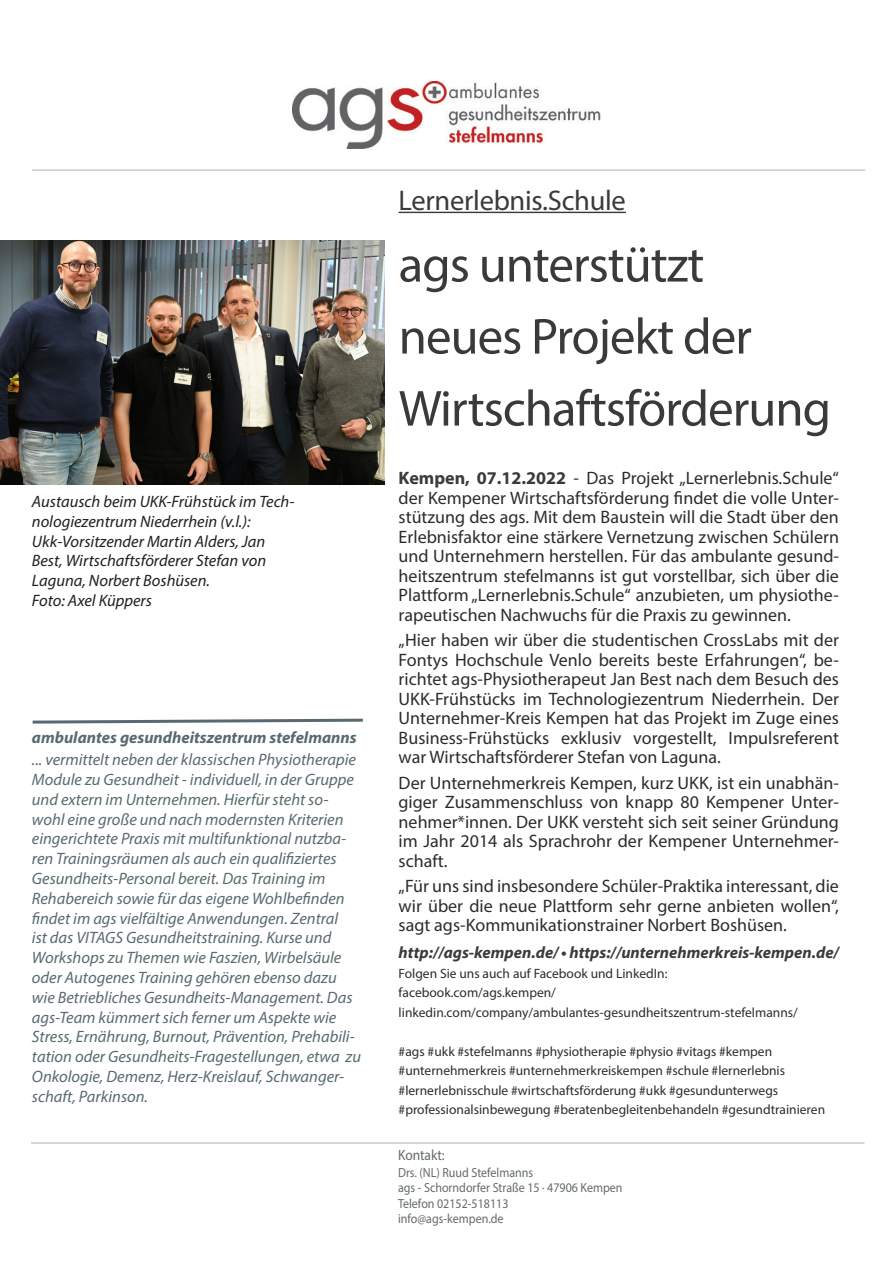
<style>
.page{position:relative;width:893px;height:1263px;background:#fff}
.page>*{position:absolute;margin:0;border:0;box-sizing:border-box;transform-origin:0 0}
.t1{font:51px/72px "Myriad Pro";letter-spacing:-.02em;color:#312f30}
.t2{font:28.5px "Myriad Pro";letter-spacing:-.01em;color:#312f30}
.t3{font:18px/19.5px "Myriad Pro";color:#231f20;text-align:justify}
.t4{font:italic 16.5px/19.8px "Myriad Pro";color:#586a6f}
.t5{font:italic 16.5px/19.8px "Myriad Pro";color:#231f20}
.t6{font:italic 700 16.5px "Myriad Pro";color:#312f30}
.t7{font:14.85px "Myriad Pro";color:#646b6d;scale:.91 1}
.t8{font:13.5px/19.5px "Myriad Pro";color:#231f20}
.t9{font:13.2px/15px "Myriad Pro";color:#646b6d;scale:.91 1}
.s1{font-weight:700}
.s2{font-weight:700;color:#312f30}
</style>
<div class="page">
<hr style="left:32px;top:169px;width:833px;height:2px;background:#646b6d">
<hr style="left:31px;top:1142px;width:834px;height:2px;background:#646b6d">
<hr style="left:399px;top:212px;width:227px;height:1px;background:#312f30">
<img style="left:293px;top:81px;width:307px;height:68px">
<img style="left:0;top:240px;width:385px;height:245px">
<svg style="left:32px;top:718px;width:331px;height:6px"></svg>
<p class="t5" style="left:32px;top:491px;width:264px">Austausch beim UKK-Frühstück im Tech&shy;nologiezentrum Niederrhein (v.l.):<br>Ukk-Vorsitzender Martin Alders, Jan Best, Wirtschaftsförderer Stefan von Laguna, Norbert Boshüsen.</p>
<p class="t5" style="left:32px;top:590px;width:122px">Foto: Axel Küppers</p>
<p class="t4" style="left:32px;top:726px;width:326px;line-height:22.5px"><span class="s1">ambulantes gesundheitszentrum stefelmanns </span>... vermittelt neben der klassischen Physiotherapie</p>
<p class="t4" style="left:32px;top:769px;width:331px">Module zu Gesundheit - individuell, in der Gruppe und extern im Unternehmen. Hierfür steht so&shy;wohl eine große und nach modernsten Kriterien eingerichtete Praxis mit multifunktional nutzba&shy;ren Trainingsräumen als auch ein qualifiziertes Gesundheits-Personal bereit. Das Training im Rehabereich sowie für das eigene Wohlbefinden findet im ags vielfältige Anwendungen. Zentral<br>ist das VITAGS Gesundheitstraining. Kurse und Workshops zu Themen wie Faszien, Wirbelsäule oder Autogenes Training gehören ebenso dazu wie Betriebliches Gesundheits-Management. Das ags-Team kümmert sich ferner um Aspekte wie Stress, Ernährung, Burnout, Prävention, Prehabili&shy;tation oder Gesundheits-Fragestellungen, etwa zu Onkologie, Demenz, Herz-Kreislauf, Schwanger&shy;schaft, Parkinson.</p>
<h2 class="t2" style="left:399px;top:182px;width:229px">Lernerlebnis.Schule</h2>
<h1 class="t1" style="left:399px;top:228px;width:434px">ags unterstützt neues Projekt der<br>Wirtschaftsförderung</h1>
<p class="t3" style="left:399px;top:468px;width:442px"><span class="s2">Kempen, 07.12.2022</span> - Das Projekt „Lernerlebnis.Schule“ der Kempener Wirtschaftsförderung findet die volle Unter&shy;stützung des ags. Mit dem Baustein will die Stadt über den Erlebnisfaktor eine stärkere Vernetzung zwischen Schülern und Unternehmern herstellen. Für das ambulante gesund&shy;heitszentrum stefelmanns ist gut vorstellbar, sich über die Plattform „Lernerlebnis.Schule“ anzubieten, um physiothe&shy;rapeutischen Nachwuchs für die Praxis zu gewinnen.</p>
<p class="t3" style="left:399px;top:630px;width:442px">„Hier haben wir über die studentischen CrossLabs mit der Fontys Hochschule Venlo bereits beste Erfahrungen“, be&shy;richtet ags-Physiotherapeut Jan Best nach dem Besuch des UKK-Frühstücks im Technologiezentrum Niederrhein. Der Unternehmer-Kreis Kempen hat das Projekt im Zuge eines Business-Frühstücks exklusiv vorgestellt, Impulsreferent war Wirtschaftsförderer Stefan von Laguna.</p>
<p class="t3" style="left:399px;top:772px;width:442px">Der Unternehmerkreis Kempen, kurz UKK, ist ein unabhän&shy;giger Zusammenschluss von knapp 80 Kempener Unter&shy;nehmer*innen. Der UKK versteht sich seit seiner Gründung im Jahr 2014 als Sprachrohr der Kempener Unternehmer&shy;schaft.</p>
<p class="t3" style="left:399px;top:876px;width:442px">„Für uns sind insbesondere Schüler-Praktika interessant, die wir über die neue Plattform sehr gerne anbieten wollen“, sagt ags-Kommunikationstrainer Norbert Boshüsen.</p>
<p class="t6" style="left:399px;top:942px;width:442px">http://ags-kempen.de/ • https://unternehmerkreis-kempen.de/</p>
<p class="t8" style="left:399px;top:963px;width:401px">Folgen Sie uns auch auf Facebook und LinkedIn: facebook.com/ags.kempen/ linkedin.com/company/ambulantes-gesundheitszentrum-stefelmanns/</p>
<p class="t8" style="left:399px;top:1041px;width:428px">#ags #ukk #stefelmanns #physiotherapie #physio #vitags #kempen #unternehmerkreis #unternehmerkreiskempen #schule #lernerlebnis #lernerlebnisschule #wirtschaftsförderung #ukk #gesundunterwegs #professionalsinbewegung #beratenbegleitenbehandeln #gesundtrainieren</p>
<p class="t7" style="left:398px;top:1146px;width:53px">Kontakt:</p>
<p class="t9" style="left:398px;top:1165px;width:150px">Drs. (NL) Ruud Stefelmanns</p>
<p class="t9" style="left:398px;top:1180px;width:248px">ags - Schorndorfer Straße 15 ∙ 47906 Kempen</p>
<p class="t9" style="left:398px;top:1196px;width:123px">Telefon 02152-518113 info@ags-kempen.de</p>
</div>
